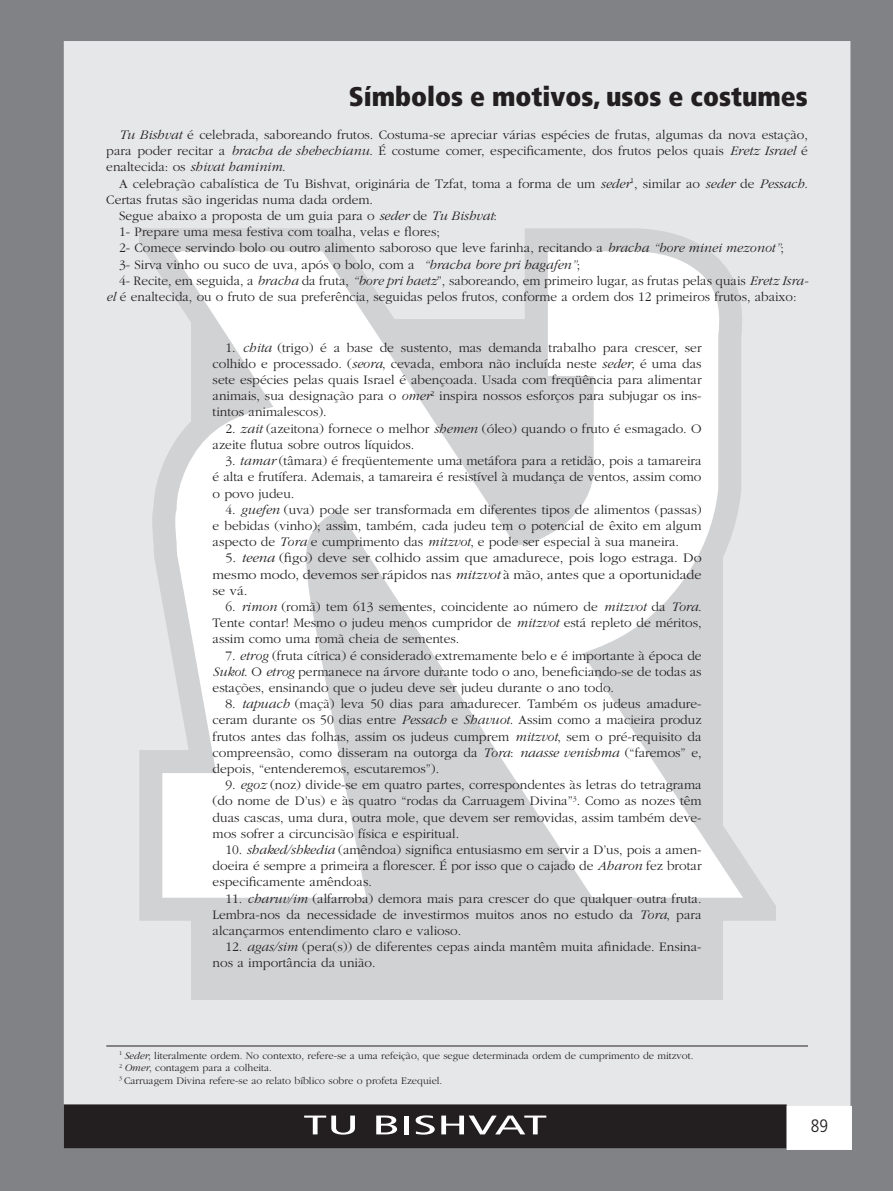
<style>
.page{position:relative;width:893px;height:1191px;background:#808285}
.page>*{position:absolute;margin:0;border:0;box-sizing:border-box;transform-origin:0 0}
.t1{font:900 condensed 27px "Frutiger";color:#231f20}
.t2{font:condensed 27px "Frutiger";color:#fff;scale:2 1}
.t3{font:300 condensed 18px "Frutiger";color:#231f20}
.t4{font:300 13.5px/16.2px "Garamond";color:#231f20;text-align:justify}
.t5{font:300 13.5px/16.2px "Garamond";color:#231f20;text-align:justify;scale:1.05 1}
.t6{font:300 10.5px/12.6px "Garamond";color:#231f20}
.s1{font-style:italic}
</style>
<div class="page">
<div style="left:65px;top:42px;width:785px;height:1105px;background:#e6e7e9"></div>
<div style="left:65px;top:1105px;width:721px;height:42px;background:#231f20"></div>
<div style="left:64px;top:1104px;width:723px;height:44px;border:2px solid #231f20"></div>
<div style="left:787px;top:1106px;width:64px;height:43px;background:#fff"></div>
<div style="left:191px;top:319px;width:532px;height:680px;background:#d1d2d4"></div>
<svg style="left:139px;top:228px;width:636px;height:693px"></svg>
<hr style="left:106px;top:1045px;width:702px;height:1px;background:#231f20">
<h1 class="t1" style="left:349px;top:81px;width:461px">Símbolos e motivos, usos e costumes</h1>
<p class="t4" style="left:106px;top:127px;width:703px;text-indent:13px"><span class="s1">Tu Bishvat</span> é celebrada, saboreando frutos. Costuma-se apreciar várias espécies de frutas, algumas da nova estação, para poder recitar a <span class="s1">bracha de shehechianu</span>. É costume comer, especificamente, dos frutos pelos quais <span class="s1">Eretz Israel</span> é enaltecida: os <span class="s1">shivat haminim</span>.</p>
<p class="t4" style="left:119px;top:175px;width:690px">A celebração cabalística de Tu Bishvat, originária de Tzfat, toma a forma de um <span class="s1">seder</span><sup>1</sup>, similar ao <span class="s1">seder</span> de <span class="s1">Pessach</span>.</p>
<p class="t4" style="left:106px;top:192px;width:268px">Certas frutas são ingeridas numa dada ordem.</p>
<p class="t4" style="left:119px;top:208px;width:379px">Segue abaixo a proposta de um guia para o <span class="s1">seder</span> de <span class="s1">Tu Bishvat</span>:</p>
<p class="t4" style="left:119px;top:224px;width:322px">1- Prepare uma mesa festiva com toalha, velas e flores;</p>
<p class="t4" style="left:119px;top:240px;width:666px">2- Comece servindo bolo ou outro alimento saboroso que leve farinha, recitando a <span class="s1">bracha “bore minei mezonot”</span>;</p>
<p class="t4" style="left:119px;top:256px;width:463px">3- Sirva vinho ou suco de uva, após o bolo, com a <span class="s1">“bracha bore pri hagafen”</span>;</p>
<p class="t4" style="left:119px;top:273px;width:690px">4- Recite, em seguida, a <span class="s1">bracha</span> da fruta, <span class="s1">“bore pri haetz</span>”, saboreando, em primeiro lugar, as frutas pelas quais <span class="s1">Eretz Isra-</span></p>
<p class="t4" style="left:106px;top:289px;width:692px"><span class="s1">el</span> é enaltecida, ou o fruto de sua preferência, seguidas pelos frutos, conforme a ordem dos 12 primeiros frutos, abaixo:</p>
<p class="t4" style="left:213px;top:339px;width:490px;text-indent:13px">1. <span class="s1">chita</span> (trigo) é a base de sustento, mas demanda trabalho para crescer, ser colhido e processado. (<span class="s1">seora</span>, cevada, embora não incluída neste <span class="s1">seder</span>, é uma das sete espécies pelas quais Israel é abençoada. Usada com freqüência para alimentar animais, sua designação para o <span class="s1">omer</span><sup>2</sup> inspira nossos esforços para subjugar os ins&shy;tintos animalescos).</p>
<p class="t4" style="left:213px;top:420px;width:490px;text-indent:13px">2. <span class="s1">zait</span> (azeitona) fornece o melhor <span class="s1">shemen</span> (óleo) quando o fruto é esmagado. O azeite flutua sobre outros líquidos.</p>
<p class="t4" style="left:213px;top:453px;width:490px;text-indent:13px">3. <span class="s1">tamar</span> (tâmara) é freqüentemente uma metáfora para a retidão, pois a tamareira é alta e frutífera. Ademais, a tamareira é resistível à mudança de ventos, assim como o povo judeu.</p>
<p class="t4" style="left:213px;top:501px;width:491px;text-indent:13px">4. <span class="s1">guefen</span> (uva) pode ser transformada em diferentes tipos de alimentos (passas) e bebidas (vinho); assim, também, cada judeu tem o potencial de êxito em algum aspecto de <span class="s1">Tora</span> e cumprimento das <span class="s1">mitzvot</span>, e pode ser especial à sua maneira.</p>
<p class="t5" style="left:213px;top:550px;width:467px;text-indent:13px">5. <span class="s1">teena</span> (figo) deve ser colhido assim que amadurece, pois logo estraga. Do mesmo modo, devemos ser rápidos nas <span class="s1">mitzvot</span> à mão, antes que a oportunidade se vá.</p>
<p class="t4" style="left:213px;top:599px;width:490px;text-indent:13px">6. <span class="s1">rimon</span> (romã) tem 613 sementes, coincidente ao número de <span class="s1">mitzvot</span> da <span class="s1">Tora</span>.<br>Tente contar! Mesmo o judeu menos cumpridor de <span class="s1">mitzvot</span> está repleto de méritos, assim como uma romã cheia de sementes.</p>
<p class="t4" style="left:213px;top:647px;width:491px;text-indent:13px">7. <span class="s1">etrog</span> (fruta cítrica) é considerado extremamente belo e é importante à época de <span class="s1">Sukot</span>. O <span class="s1">etrog</span> permanece na árvore durante todo o ano, beneficiando-se de todas as estações, ensinando que o judeu deve ser judeu durante o ano todo.</p>
<p class="t4" style="left:213px;top:696px;width:490px;text-indent:13px">8. <span class="s1">tapuach</span> (maçã) leva 50 dias para amadurecer. Também os judeus amadure&shy;ceram durante os 50 dias entre <span class="s1">Pessach</span> e <span class="s1">Shavuot</span>. Assim como a macieira produz frutos antes das folhas, assim os judeus cumprem <span class="s1">mitzvot</span>, sem o pré-requisito da compreensão, como disseram na outorga da <span class="s1">Tora</span>: <span class="s1">naasse venishma</span> (“faremos” e, depois, “entenderemos, escutaremos”).</p>
<p class="t4" style="left:213px;top:777px;width:490px;text-indent:13px">9. <span class="s1">egoz</span> (noz) divide-se em quatro partes, correspondentes às letras do tetragrama (do nome de D’us) e às quatro “rodas da Carruagem Divina”<sup>3</sup>. Como as nozes têm duas cascas, uma dura, outra mole, que devem ser removidas, assim também deve&shy;mos sofrer a circuncisão física e espiritual.</p>
<p class="t4" style="left:213px;top:842px;width:490px;text-indent:13px">10. <span class="s1">shaked/shkedia</span> (amêndoa) significa entusiasmo em servir a D’us, pois a amen&shy;doeira é sempre a primeira a florescer. É por isso que o cajado de <span class="s1">Aharon</span> fez brotar especificamente amêndoas.</p>
<p class="t4" style="left:213px;top:890px;width:490px;text-indent:13px">11. <span class="s1">charuv/im</span> (alfarroba) demora mais para crescer do que qualquer outra fruta.<br>Lembra-nos da necessidade de investirmos muitos anos no estudo da <span class="s1">Tora</span>, para alcançarmos entendimento claro e valioso.</p>
<p class="t4" style="left:213px;top:939px;width:490px;text-indent:13px">12. <span class="s1">agas/sim</span> (pera(s)) de diferentes cepas ainda mantêm muita afinidade. Ensina&shy;nos a importância da união.</p>
<p class="t6" style="left:119px;top:1049px;width:576px"><sup>1</sup> <span class="s1">Seder</span>; literalmente ordem. No contexto, refere-se a uma refeição, que segue determinada ordem de cumprimento de mitzvot.<br><sup>2</sup> <span class="s1">Omer</span>, contagem para a colheita.<br><sup>3</sup> Carruagem Divina refere-se ao relato bíblico sobre o profeta Ezequiel.</p>
<h1 class="t2" style="left:303px;top:1109px;width:124px">TU BISHVAT</h1>
<h2 class="t3" style="left:811px;top:1115px;width:19px">89</h2>
</div>
